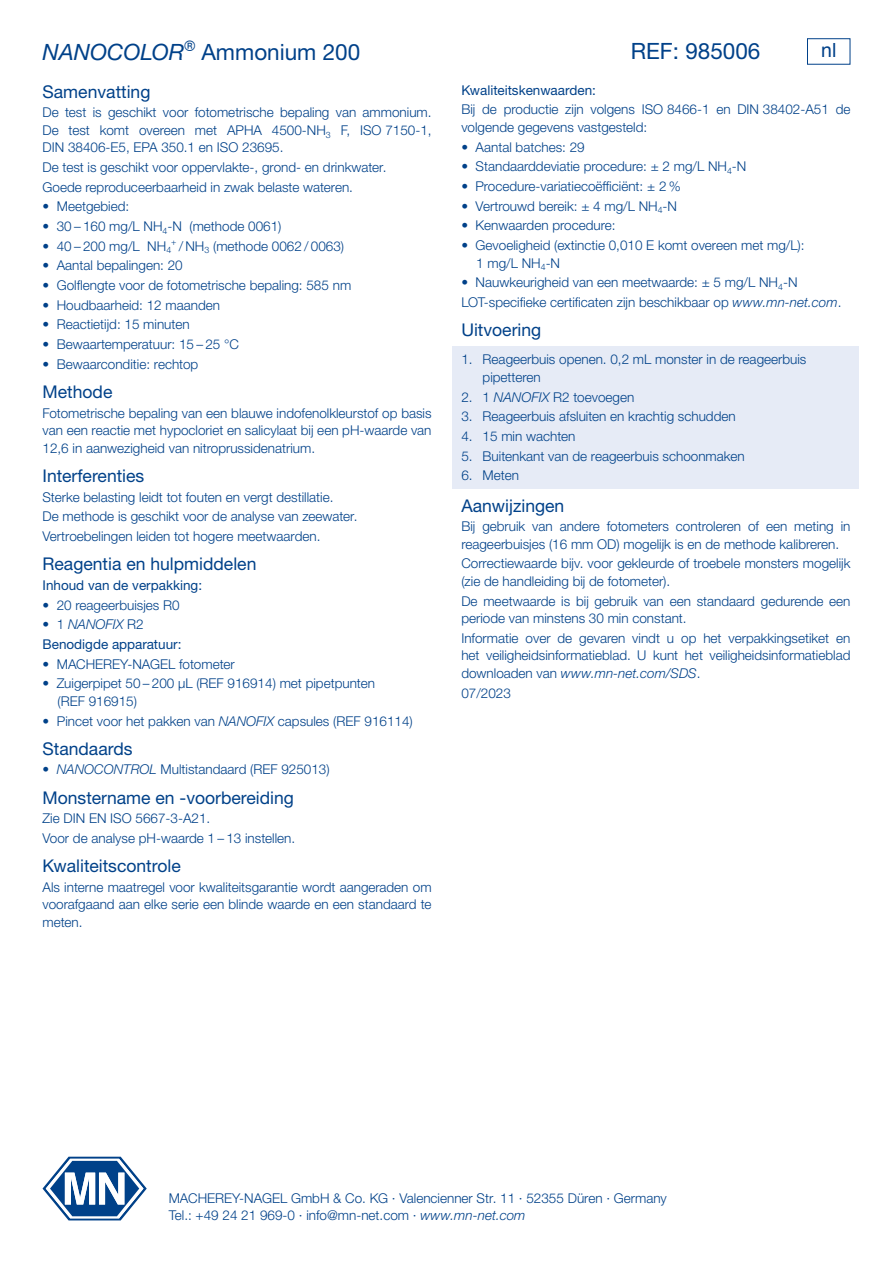
<style>
.page{position:relative;width:893px;height:1263px;background:#fff}
.page>*{position:absolute;margin:0;border:0;box-sizing:border-box;transform-origin:0 0}
.t1{font:22.5px "Helvetica Neue LTW1 G";color:#004189}
.t2{font:19.5px "Helvetica";color:#004189}
.t3{font:17.55px "Helvetica Neue LTW1 G";color:#004189}
.t4{font:300 13.5px/17.5px "Helvetica Neue LTW1 G";color:#004189}
.t5{font:13.5px/19.6px "Helvetica Neue LTW1 G";color:#004189}
.s1{font-style:italic}
.s2{font-weight:300}
.s3{font-weight:300;font-style:italic}
</style>
<div class="page">
<svg style="left:43px;top:1157px;width:104px;height:63px"></svg>
<div style="left:807px;top:38px;width:43px;height:27px;border:1px solid #004189"></div>
<div style="left:453px;top:346px;width:406px;height:44px;background:#e6ebf6"></div>
<div style="left:453px;top:383px;width:406px;height:27px;background:#e6ebf6"></div>
<div style="left:453px;top:403px;width:406px;height:26px;background:#e6ebf6"></div>
<div style="left:453px;top:423px;width:406px;height:26px;background:#e6ebf6"></div>
<div style="left:453px;top:442px;width:406px;height:27px;background:#e6ebf6"></div>
<div style="left:453px;top:462px;width:406px;height:26px;background:#e6ebf6"></div>
<h1 class="t1" style="left:43px;top:38px;width:319px"><span class="s1">NANOCOLOR</span><sup>®</sup> Ammonium 200</h1>
<h2 class="t2" style="left:821px;top:35px;width:17px">nl</h2>
<h1 class="t1" style="left:631px;top:37px;width:131px">REF: 985006</h1>
<p class="t3" style="left:43px;top:80px;width:109px">Samenvatting</p>
<p class="t4" style="left:43px;top:104px;width:391px;text-align:justify">De test is geschikt voor fotometrische bepaling van ammonium.<br>De test komt overeen met APHA 4500-NH<sub>3</sub> F, ISO 7150‑1, DIN 38406‑E5, EPA 350.1 en ISO 23695.</p>
<p class="t4" style="left:43px;top:157px;width:346px;line-height:19.6px">De test is geschikt voor oppervlakte-, grond- en drinkwater.<br>Goede reproduceerbaarheid in zwak belaste wateren.</p>
<p class="t4" style="left:43px;top:198px;width:88px">• Meetgebied:</p>
<p class="t4" style="left:43px;top:217px;width:240px">• 30 – 160 mg/L NH<sub>4</sub>-N (methode 0061)</p>
<p class="t4" style="left:43px;top:237px;width:303px">• 40 – 200 mg/L NH<sub>4</sub><sup>+</sup> / NH<sub>3</sub> (methode 0062 / 0063)</p>
<p class="t4" style="left:43px;top:257px;width:142px">• Aantal bepalingen: 20</p>
<p class="t4" style="left:43px;top:276px;width:310px">• Golflengte voor de fotometrische bepaling: 585 nm</p>
<p class="t4" style="left:43px;top:296px;width:179px">• Houdbaarheid: 12 maanden</p>
<p class="t4" style="left:43px;top:316px;width:149px">• Reactietijd: 15 minuten</p>
<p class="t4" style="left:43px;top:335px;width:198px">• Bewaartemperatuur: 15 – 25 °C</p>
<p class="t4" style="left:43px;top:355px;width:157px">• Bewaarconditie: rechtop</p>
<p class="t3" style="left:43px;top:381px;width:71px">Methode</p>
<p class="t4" style="left:43px;top:404px;width:391px;text-align:justify">Fotometrische bepaling van een blauwe indofenolkleurstof op basis van een reactie met hypocloriet en salicylaat bij een pH-waarde van 12,6 in aanwezigheid van nitroprussidenatrium.</p>
<p class="t3" style="left:43px;top:465px;width:103px">Interferenties</p>
<p class="t4" style="left:43px;top:487px;width:317px;line-height:19.6px">Sterke belasting leidt tot fouten en vergt destillatie.<br>De methode is geschikt voor de analyse van zeewater.<br>Vertroebelingen leiden tot hogere meetwaarden.</p>
<p class="t3" style="left:43px;top:553px;width:215px">Reagentia en hulpmiddelen</p>
<p class="t5" style="left:43px;top:575px;width:161px">Inhoud van de verpakking:</p>
<p class="t4" style="left:43px;top:596px;width:139px">• 20 reageerbuisjes R0</p>
<p class="t5" style="left:43px;top:614px;width:140px"><span class="s2">• 1</span> <span class="s3">NANOFIX</span> <span class="s2">R2<br></span>Benodigde apparatuur:</p>
<p class="t4" style="left:43px;top:655px;width:194px">• MACHEREY‑NAGEL fotometer</p>
<p class="t4" style="left:57px;top:675px;width:319px;text-indent:-15px">• Zuigerpipet 50 – 200 µL (REF 916914) met pipetpunten (REF 916915)</p>
<p class="t4" style="left:43px;top:712px;width:372px">• Pincet voor het pakken van <span class="s1">NANOFIX</span> capsules (REF 916114)</p>
<p class="t3" style="left:43px;top:738px;width:91px">Standaards</p>
<p class="t4" style="left:43px;top:761px;width:289px">• <span class="s1">NANOCONTROL</span> Multistandaard (REF 925013)</p>
<p class="t3" style="left:43px;top:786px;width:253px">Monstername en -voorbereiding</p>
<p class="t4" style="left:43px;top:809px;width:254px;line-height:19.6px">Zie DIN EN ISO 5667‑3‑A21.<br>Voor de analyse pH-waarde 1 – 13 instellen.</p>
<p class="t3" style="left:43px;top:855px;width:140px">Kwaliteitscontrole</p>
<p class="t4" style="left:43px;top:878px;width:391px;text-align:justify">Als interne maatregel voor kwaliteitsgarantie wordt aangeraden om voorafgaand aan elke serie een blinde waarde en een standaard te meten.</p>
<p class="t5" style="left:461px;top:80px;width:136px">Kwaliteitskenwaarden:</p>
<p class="t4" style="left:461px;top:101px;width:391px">Bij de productie zijn volgens ISO 8466‑1 en DIN 38402‑A51 de volgende gegevens vastgesteld:</p>
<p class="t4" style="left:461px;top:138px;width:125px">• Aantal batches: 29</p>
<p class="t4" style="left:461px;top:158px;width:287px">• Standaarddeviatie procedure: ± 2 mg/L NH<sub>4</sub>-N</p>
<p class="t4" style="left:461px;top:177px;width:221px">• Procedure-variatiecoëfficiënt: ± 2 %</p>
<p class="t4" style="left:461px;top:197px;width:217px">• Vertrouwd bereik: ± 4 mg/L NH<sub>4</sub>-N</p>
<p class="t4" style="left:461px;top:217px;width:156px">• Kenwaarden procedure:</p>
<p class="t4" style="left:476px;top:236px;width:330px;text-indent:-15px">• Gevoeligheid (extinctie 0,010 E komt overeen met mg/L):<br>1 mg/L NH<sub>4</sub>-N</p>
<p class="t4" style="left:461px;top:273px;width:382px;line-height:19.6px">• Nauwkeurigheid van een meetwaarde: ± 5 mg/L NH<sub>4</sub>-N<br>LOT-specifieke certificaten zijn beschikbaar op <span class="s1">www.mn-net.com</span>.</p>
<p class="t3" style="left:461px;top:319px;width:81px">Uitvoering</p>
<p class="t4" style="left:483px;top:351px;width:325px;text-indent:-21px">1. Reageerbuis openen. 0,2 mL monster in de reageerbuis pipetteren</p>
<p class="t4" style="left:461px;top:388px;width:174px">2. 1 <span class="s1">NANOFIX</span> R2 toevoegen</p>
<p class="t4" style="left:461px;top:407px;width:276px">3. Reageerbuis afsluiten en krachtig schudden</p>
<p class="t4" style="left:461px;top:427px;width:116px">4. 15 min wachten</p>
<p class="t4" style="left:461px;top:447px;width:285px">5. Buitenkant van de reageerbuis schoonmaken</p>
<p class="t4" style="left:461px;top:467px;width:59px">6. Meten</p>
<p class="t3" style="left:461px;top:494px;width:104px">Aanwijzingen</p>
<p class="t4" style="left:461px;top:518px;width:391px">Bij gebruik van andere fotometers controleren of een meting in reageerbuisjes (16 mm OD) mogelijk is en de methode kalibreren.</p>
<p class="t4" style="left:461px;top:555px;width:391px">Correctiewaarde bijv. voor gekleurde of troebele monsters mogelijk (zie de handleiding bij de fotometer).</p>
<p class="t4" style="left:461px;top:592px;width:391px">De meetwaarde is bij gebruik van een standaard gedurende een periode van minstens 30 min constant.</p>
<p class="t4" style="left:461px;top:629px;width:391px;text-align:justify">Informatie over de gevaren vindt u op het verpakkingsetiket en het veiligheidsinformatieblad. U kunt het veiligheidsinformatieblad downloaden van <span class="s1">www.mn-net.com/SDS</span>.</p>
<p class="t4" style="left:461px;top:684px;width:51px">07/2023</p>
<p class="t4" style="left:169px;top:1189px;width:500px">MACHEREY-NAGEL GmbH &amp; Co. KG · Valencienner Str. 11 · 52355 Düren · Germany<br>Tel.: +49 24 21 969-0 · info@mn-net.com · <span class="s1">www.mn-net.com</span></p>
</div>
